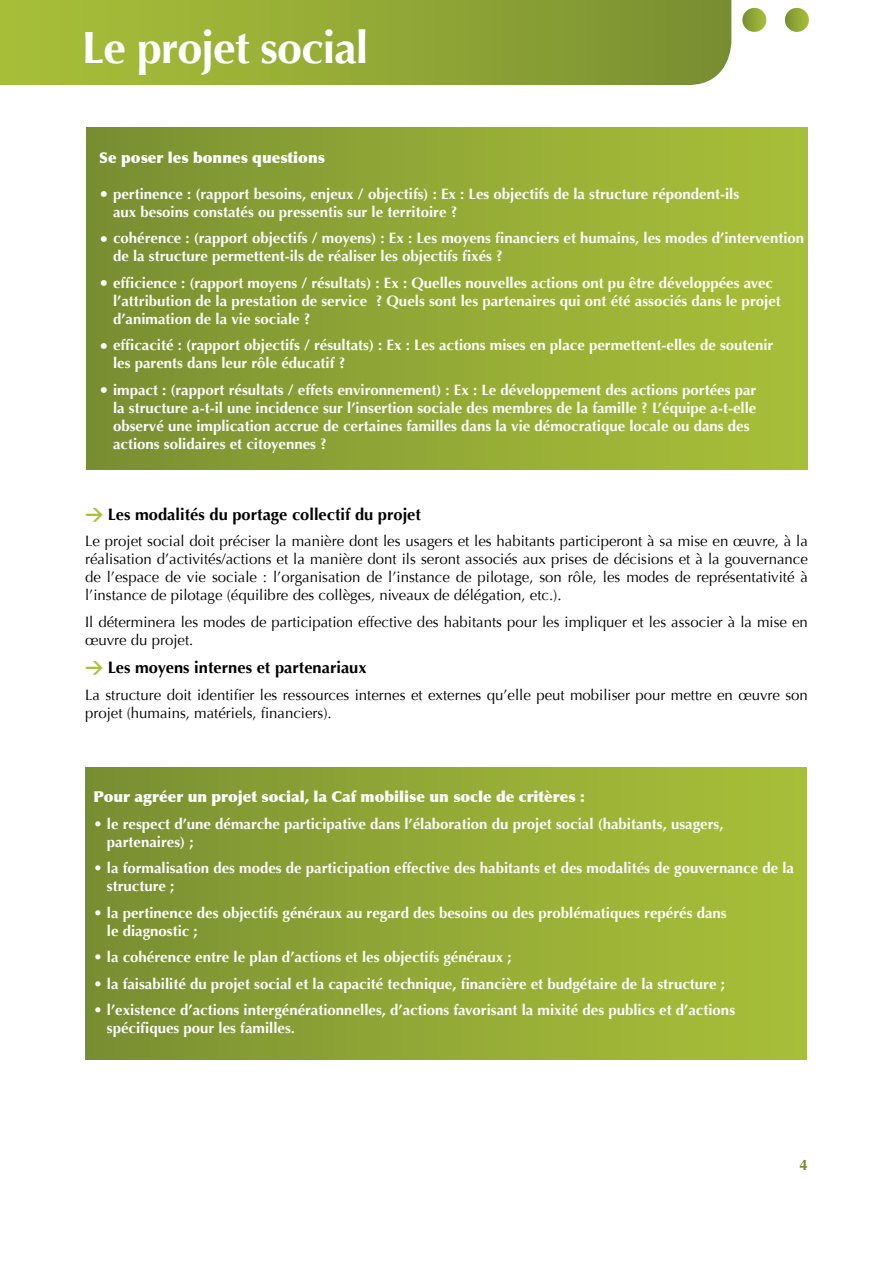
<style>
.page{position:relative;width:893px;height:1263px;background:#fff}
.page>*{position:absolute;margin:0;border:0;box-sizing:border-box;transform-origin:0 0}
.t1{font:700 45px "Optima";letter-spacing:-.02em;color:#fff}
.t2{font:700 16.5px "Optima";color:#000}
.t3{font:700 15px/18px "Optima";color:#fff}
.t4{font:15px/18px "Optima";color:#000}
.t5{font:900 15px "Optima";color:#fff}
.t6{font:700 15px "Optima";color:#778d31}
.s1{font-family:"DIN";font-weight:400;font-size:18px}
.s2{font-family:"DIN";font-size:18px;color:#acbf37}
</style>
<div class="page">
<div style="left:86px;top:128px;width:721px;height:341px;background:linear-gradient(to right,#7a9032,#aac139)"></div>
<div style="left:85px;top:768px;width:721px;height:291px;background:linear-gradient(to right,#7a9032,#aac139)"></div>
<svg style="left:0;top:0;width:732px;height:85px;background:#92a936"></svg>
<div style="left:785px;top:8px;width:24px;height:24px;background:linear-gradient(to right,#7a9032,#a9bf3d);border-radius:12px"></div>
<div style="left:742px;top:8px;width:24px;height:24px;background:linear-gradient(to right,#7e933a,#a4bb36);border-radius:12px"></div>
<p class="t1" style="left:82px;top:22px;width:288px">Le projet social</p>
<p class="t5" style="left:99px;top:148px;width:227px">Se poser les bonnes questions</p>
<p class="t3" style="left:113px;top:185px;width:628px;text-indent:-14px"><span class="s1">•</span> pertinence : (rapport besoins, enjeux / objectifs) : Ex : Les objectifs de la structure répondent-ils aux besoins constatés ou pressentis sur le territoire ?</p>
<p class="t3" style="left:113px;top:229px;width:693px;text-indent:-14px"><span class="s1">•</span> cohérence : (rapport objectifs / moyens) : Ex : Les moyens financiers et humains, les modes d’intervention de la structure permettent-ils de réaliser les objectifs fixés ?</p>
<p class="t3" style="left:113px;top:274px;width:669px;text-indent:-14px"><span class="s1">•</span> efficience : (rapport moyens / résultats) : Ex : Quelles nouvelles actions ont pu être développées avec l’attribution de la prestation de service ? Quels sont les partenaires qui ont été associés dans le projet d’animation de la vie sociale ?</p>
<p class="t3" style="left:113px;top:336px;width:662px;text-indent:-14px"><span class="s1">•</span> efficacité : (rapport objectifs / résultats) : Ex : Les actions mises en place permettent-elles de soutenir les parents dans leur rôle éducatif ?</p>
<p class="t3" style="left:113px;top:381px;width:645px;text-indent:-14px"><span class="s1">•</span> impact : (rapport résultats / effets environnement) : Ex : Le développement des actions portées par la structure a-t-il une incidence sur l’insertion sociale des membres de la famille ? L’équipe a-t-elle observé une implication accrue de certaines familles dans la vie démocratique locale ou dans des actions solidaires et citoyennes ?</p>
<p class="t2" style="left:85px;top:505px;width:337px"><span class="s2">&gt;</span> Les modalités du portage collectif du projet</p>
<p class="t4" style="left:85px;top:533px;width:724px;text-align:justify">Le projet social doit préciser la manière dont les usagers et les habitants participeront à sa mise en œuvre, à la réalisation d’activités/actions et la manière dont ils seront associés aux prises de décisions et à la gouvernance de l’espace de vie sociale : l’organisation de l’instance de pilotage, son rôle, les modes de représentativité à l’instance de pilotage (équilibre des collèges, niveaux de délégation, etc.).</p>
<p class="t4" style="left:85px;top:613px;width:724px">Il déterminera les modes de participation effective des habitants pour les impliquer et les associer à la mise en œuvre du projet.</p>
<p class="t2" style="left:85px;top:658px;width:283px"><span class="s2">&gt;</span> Les moyens internes et partenariaux</p>
<p class="t4" style="left:85px;top:686px;width:724px">La structure doit identifier les ressources internes et externes qu’elle peut mobiliser pour mettre en œuvre son projet (humains, matériels, financiers).</p>
<p class="t5" style="left:94px;top:788px;width:493px">Pour agréer un projet social, la Caf mobilise un socle de critères :</p>
<p class="t3" style="left:107px;top:815px;width:618px;text-indent:-13px">• le respect d’une démarche participative dans l’élaboration du projet social (habitants, usagers, partenaires) ;</p>
<p class="t3" style="left:107px;top:859px;width:689px;text-indent:-13px">• la formalisation des modes de participation effective des habitants et des modalités de gouvernance de la structure ;</p>
<p class="t3" style="left:107px;top:904px;width:621px;text-indent:-13px">• la pertinence des objectifs généraux au regard des besoins ou des problématiques repérés dans le diagnostic ;</p>
<p class="t3" style="left:94px;top:948px;width:419px">• la cohérence entre le plan d’actions et les objectifs généraux ;</p>
<p class="t3" style="left:94px;top:975px;width:633px">• la faisabilité du projet social et la capacité technique, financière et budgétaire de la structure ;</p>
<p class="t3" style="left:107px;top:1001px;width:630px;text-indent:-13px">• l’existence d’actions intergénérationnelles, d’actions favorisant la mixité des publics et d’actions spécifiques pour les familles.</p>
<p class="t6" style="left:799px;top:1156px;width:10px">4</p>
</div>
